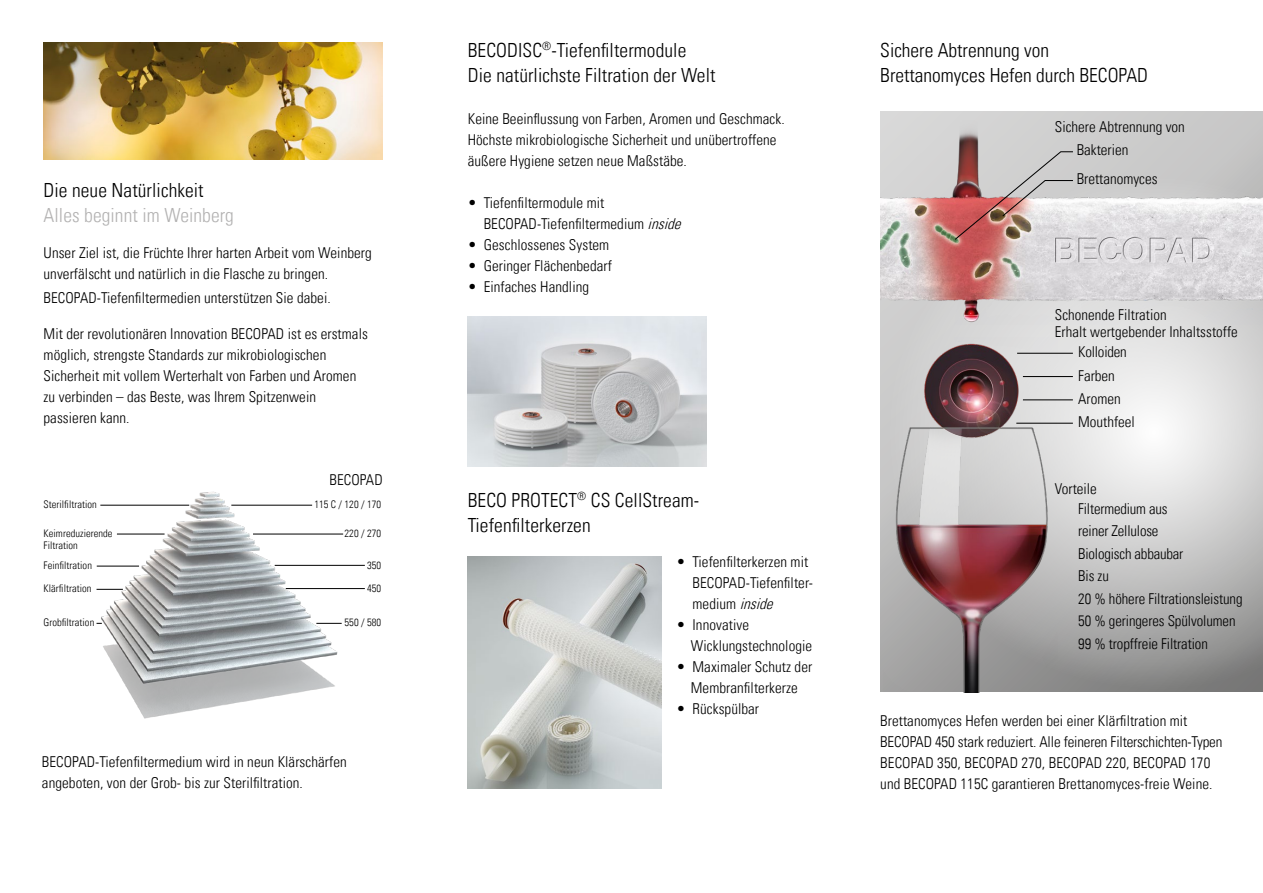
<style>
.page{position:relative;width:1263px;height:893px;background:#fff}
.page>*{position:absolute;margin:0;border:0;box-sizing:border-box;transform-origin:0 0}
.t1{font:300 condensed 19.5px/25.5px "Univers LT";letter-spacing:.005em;color:#000}
.t2{font:300 condensed 19.5px "Univers LT";letter-spacing:.005em;color:#b3b2b2}
.t3{font:300 condensed 15px/21px "Univers LT";letter-spacing:.005em;color:#000}
.t4{font:300 condensed 10.5px/20.5px "Univers LT";letter-spacing:.005em;color:#000}
.s1{font-style:italic}
</style>
<div class="page">
<img style="left:468px;top:556px;width:193px;height:232px">
<img style="left:44px;top:43px;width:339px;height:116px">
<img style="left:96px;top:491px;width:247px;height:228px">
<hr style="left:100px;top:505px;width:89px;height:1px;background:#000">
<hr style="left:231px;top:505px;width:81px;height:1px;background:#000">
<hr style="left:117px;top:534px;width:48px;height:1px;background:#000">
<hr style="left:253px;top:534px;width:90px;height:1px;background:#000">
<hr style="left:275px;top:565px;width:90px;height:1px;background:#000">
<hr style="left:97px;top:566px;width:42px;height:1px;background:#000">
<svg style="left:97px;top:589px;width:26px;height:1px"></svg>
<hr style="left:286px;top:588px;width:79px;height:1px;background:#000">
<svg style="left:316px;top:623px;width:26px;height:1px"></svg>
<svg style="left:880px;top:324px;width:383px;height:366px;background:#cacaca"></svg>
<img style="left:880px;top:112px;width:383px;height:212px">
<img style="left:883px;top:337px;width:175px;height:355px">
<img style="left:954px;top:151px;width:120px;height:90px">
<hr style="left:1017px;top:353px;width:56px;height:1px;background:#000">
<hr style="left:1016px;top:423px;width:57px;height:1px;background:#000">
<hr style="left:1023px;top:399px;width:50px;height:1px;background:#000">
<hr style="left:1023px;top:376px;width:50px;height:1px;background:#000">
<img style="left:468px;top:317px;width:239px;height:150px">
<h1 class="t1" style="left:44px;top:177px;width:162px">Die neue Natürlichkeit</h1>
<h1 class="t2" style="left:44px;top:204px;width:192px">Alles beginnt im Weinberg</h1>
<p class="t3" style="left:44px;top:243px;width:330px">Unser Ziel ist, die Früchte Ihrer harten Arbeit vom Weinberg unverfälscht und natürlich in die Flasche zu bringen.</p>
<p class="t3" style="left:44px;top:288px;width:289px">BECOPAD-Tiefenfiltermedien unterstützen Sie dabei.</p>
<p class="t3" style="left:44px;top:324px;width:326px">Mit der revolutionären Innovation BECOPAD ist es erstmals möglich, strengste Standards zur mikrobiologischen Sicherheit mit vollem Werterhalt von Farben und Aromen zu verbinden – das Beste, was Ihrem Spitzenwein passieren kann.</p>
<p class="t3" style="left:329px;top:469px;width:55px">BECOPAD</p>
<p class="t4" style="left:44px;top:494px;width:55px">Sterilfiltration</p>
<p class="t4" style="left:314px;top:494px;width:68px">115 C / 120 / 170</p>
<p class="t4" style="left:44px;top:523px;width:70px">Keimreduzierende</p>
<p class="t4" style="left:345px;top:523px;width:38px">220 / 270</p>
<p class="t4" style="left:44px;top:535px;width:50px">Filtration<br>Feinfiltration</p>
<p class="t4" style="left:367px;top:555px;width:16px">350</p>
<p class="t4" style="left:44px;top:578px;width:49px">Klärfiltration</p>
<p class="t4" style="left:367px;top:578px;width:16px">450</p>
<p class="t4" style="left:44px;top:612px;width:52px">Grobfiltration</p>
<p class="t4" style="left:345px;top:612px;width:38px">550 / 580</p>
<p class="t3" style="left:42px;top:751px;width:306px">BECOPAD-Tiefenfiltermedium wird in neun Klärschärfen angeboten, von der Grob- bis zur Sterilfiltration.</p>
<h1 class="t1" style="left:468px;top:37px;width:249px">BECODISC<sup>®</sup>-Tiefenfiltermodule<br>Die natürlichste Filtration der Welt</h1>
<p class="t3" style="left:468px;top:108px;width:318px">Keine Beeinflussung von Farben, Aromen und Geschmack.<br>Höchste mikrobiologische Sicherheit und unübertroffene äußere Hygiene setzen neue Maßstäbe.</p>
<p class="t3" style="left:484px;top:192px;width:203px;text-indent:-16px">• Tiefenfiltermodule mit<br>BECOPAD-Tiefenfiltermedium <span class="s1">inside</span></p>
<p class="t3" style="left:468px;top:234px;width:143px">• Geschlossenes System</p>
<p class="t3" style="left:468px;top:255px;width:146px">• Geringer Flächenbedarf</p>
<p class="t3" style="left:468px;top:276px;width:123px">• Einfaches Handling</p>
<h1 class="t1" style="left:468px;top:487px;width:233px">BECO PROTECT<sup>®</sup> CS CellStream-<br>Tiefenfilterkerzen</h1>
<p class="t3" style="left:692px;top:551px;width:122px;text-indent:-16px">• Tiefenfilterkerzen mit<br>BECOPAD-Tiefenfilter&shy;m e d i u m <span class="s1">inside</span></p>
<p class="t3" style="left:691px;top:614px;width:123px;text-indent:-14px">• Innovative<br>Wicklungstechnologie</p>
<p class="t3" style="left:676px;top:656px;width:137px;text-align:center">• Maximaler Schutz der<br>Membranfilterkerze</p>
<p class="t3" style="left:676px;top:698px;width:84px">• Rückspülbar</p>
<h1 class="t1" style="left:880px;top:37px;width:269px">Sichere Abtrennung von<br>Brettanomyces Hefen durch BECOPAD</h1>
<p class="t3" style="left:1077px;top:116px;width:110px;line-height:22.4px;text-indent:-22px">Sichere Abtrennung von<br>Bakterien</p>
<p class="t3" style="left:1077px;top:168px;width:82px">Brettanomyces</p>
<p class="t3" style="left:1055px;top:306px;width:184px;line-height:17.4px">Schonende Filtration<br>Erhalt wertgebender Inhaltsstoffe</p>
<p class="t3" style="left:1078px;top:340px;width:58px;line-height:23.4px">Kolloiden<br>Farben<br>Aromen<br>Mouthfeel</p>
<p class="t3" style="left:1078px;top:478px;width:91px;line-height:20.1px;text-indent:-23px">Vorteile<br>Filtermedium aus</p>
<p class="t3" style="left:1078px;top:520px;width:166px;line-height:22.5px">reiner Zellulose<br>Biologisch abbaubar<br>Bis zu<br>20 % höhere Filtrationsleistung<br>50 % geringeres Spülvolumen<br>99 % tropffreie Filtration</p>
<p class="t3" style="left:880px;top:710px;width:344px">Brettanomyces Hefen werden bei einer Klärfiltration mit BECOPAD 450 stark reduziert. Alle feineren Filterschichten-Typen BECOPAD 350, BECOPAD 270, BECOPAD 220, BECOPAD 170 und BECOPAD 115C garantieren Brettanomyces-freie Weine.</p>
</div>
